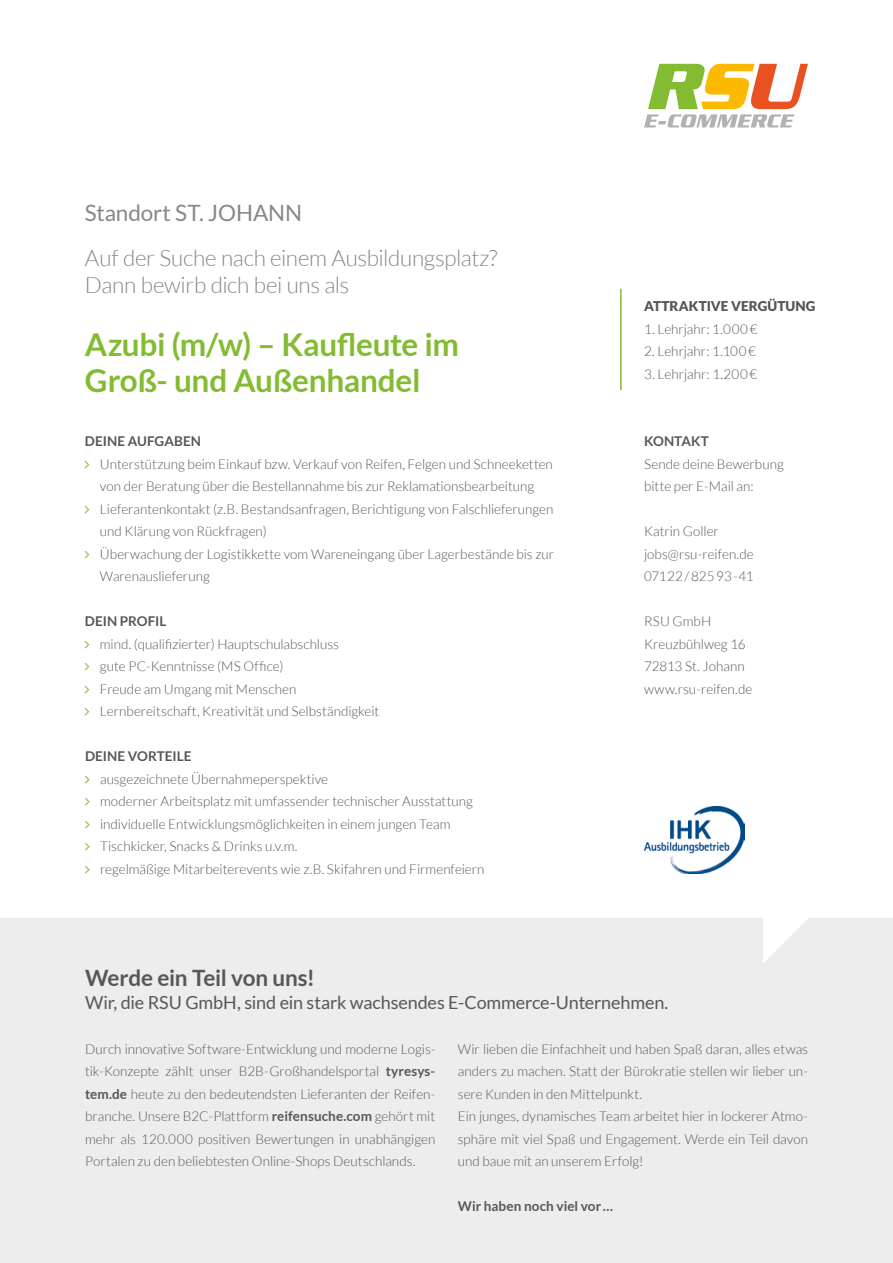
<style>
.page{position:relative;width:893px;height:1263px;background:#fff}
.page>*{position:absolute;margin:0;border:0;box-sizing:border-box;transform-origin:0 0}
.t1{font:700 31.5px/36px "Lato";letter-spacing:-.01em;color:#83bc32}
.t2{font:300 22.5px/27px "Lato";letter-spacing:-.015em;color:#878787}
.t3{font:700 22.5px "Lato";letter-spacing:-.015em;color:#575756}
.t4{font:22.5px "Lato";letter-spacing:-.005em;color:#878787}
.t5{font:18px "Lato";letter-spacing:-.01em;color:#575756}
.t6{font:300 13.5px/22.5px "Lato";color:#575756}
.t7{font:700 13.5px "Lato";letter-spacing:.005em;color:#575756}
.t8{font:900 13.5px "Lato";letter-spacing:.005em;color:#575756}
.s1{font-weight:700}
</style>
<div class="page">
<div style="left:0;top:919px;width:893px;height:344px;background:#ededed"></div>
<svg style="left:763px;top:919px;width:44px;height:44px"></svg>
<svg style="left:644px;top:64px;width:164px;height:64px"></svg>
<img style="left:644px;top:806px;width:101px;height:68px">
<hr style="left:620px;top:289px;width:2px;height:101px;background:#83bc32">
<h2 class="t4" style="left:85px;top:201px;width:219px">Standort ST. JOHANN</h2>
<h2 class="t2" style="left:85px;top:245px;width:414px">Auf der Suche nach einem Ausbildungsplatz?<br>Dann bewirb dich bei uns als</h2>
<h1 class="t1" style="left:85px;top:326px;width:376px">Azubi (m/w) – Kaufleute im<br>Groß- und Außenhandel</h1>
<p class="t7" style="left:85px;top:434px;width:118px">DEINE AUFGABEN</p>
<p class="t6" style="left:100px;top:453px;width:456px">Unterstützung beim Einkauf bzw. Verkauf von Reifen, Felgen und Schneeketten von der Beratung über die Bestellannahme bis zur Reklamationsbearbeitung Lieferantenkontakt (z.B. Bestandsanfragen, Berichtigung von Falschlieferungen und Klärung von Rückfragen)<br>Überwachung der Logistikkette vom Wareneingang über Lagerbestände bis zur Warenauslieferung</p>
<p class="t7" style="left:85px;top:614px;width:83px">DEIN PROFIL</p>
<p class="t6" style="left:100px;top:633px;width:281px">mind. (qualifizierter) Hauptschulabschluss<br>gute PC-Kenntnisse (MS Office)<br>Freude am Umgang mit Menschen Lernbereitschaft, Kreativität und Selbständigkeit</p>
<p class="t7" style="left:85px;top:749px;width:108px">DEINE VORTEILE</p>
<p class="t6" style="left:100px;top:768px;width:386px">ausgezeichnete Übernahmeperspektive<br>moderner Arbeitsplatz mit umfassender technischer Ausstattung individuelle Entwicklungsmöglichkeiten in einem jungen Team Tischkicker, Snacks &amp; Drinks u.v.m.<br>regelmäßige Mitarbeiterevents wie z.B. Skifahren und Firmenfeiern</p>
<p class="t8" style="left:644px;top:298px;width:173px">ATTRAKTIVE VERGÜTUNG</p>
<p class="t6" style="left:644px;top:318px;width:115px">1. Lehrjahr: 1.000€</p>
<p class="t6" style="left:644px;top:340px;width:113px">2. Lehrjahr: 1.100€</p>
<p class="t6" style="left:644px;top:363px;width:115px">3. Lehrjahr: 1.200€</p>
<p class="t7" style="left:644px;top:434px;width:66px">KONTAKT</p>
<p class="t6" style="left:644px;top:453px;width:141px">Sende deine Bewerbung bitte per E-Mail an:</p>
<p class="t6" style="left:644px;top:520px;width:111px">Katrin Goller jobs@rsu-reifen.de<br>07122/82593-41</p>
<p class="t6" style="left:644px;top:610px;width:110px">RSU GmbH<br>Kreuzbühlweg 16<br>72813 St. Johann www.rsu-reifen.de</p>
<h2 class="t3" style="left:85px;top:965px;width:231px">Werde ein Teil von uns!</h2>
<h3 class="t5" style="left:85px;top:992px;width:585px">Wir, die RSU GmbH, sind ein stark wachsendes E-Commerce-Unternehmen.</h3>
<p class="t6" style="left:85px;top:1038px;width:352px;text-align:justify">Durch innovative Software-Entwicklung und moderne Logis&shy;tik-Konzepte zählt unser B2B-Großhandelsportal <span class="s1">tyresys&shy;tem.de</span> heute zu den bedeutendsten Lieferanten der Reifen&shy;branche. Unsere B2C-Plattform <span class="s1">reifensuche.com</span> gehört mit mehr als 120.000 positiven Bewertungen in unabhängigen Portalen zu den beliebtesten Online-Shops Deutschlands.</p>
<p class="t6" style="left:458px;top:1038px;width:352px">Wir lieben die Einfachheit und haben Spaß daran, alles etwas anders zu machen. Statt der Bürokratie stellen wir lieber un&shy;sere Kunden in den Mittelpunkt.<br>Ein junges, dynamisches Team arbeitet hier in lockerer Atmo&shy;sphäre mit viel Spaß und Engagement. Werde ein Teil davon und baue mit an unserem Erfolg!</p>
<p class="t7" style="left:458px;top:1199px;width:157px">Wir haben noch viel vor…</p>
</div>
